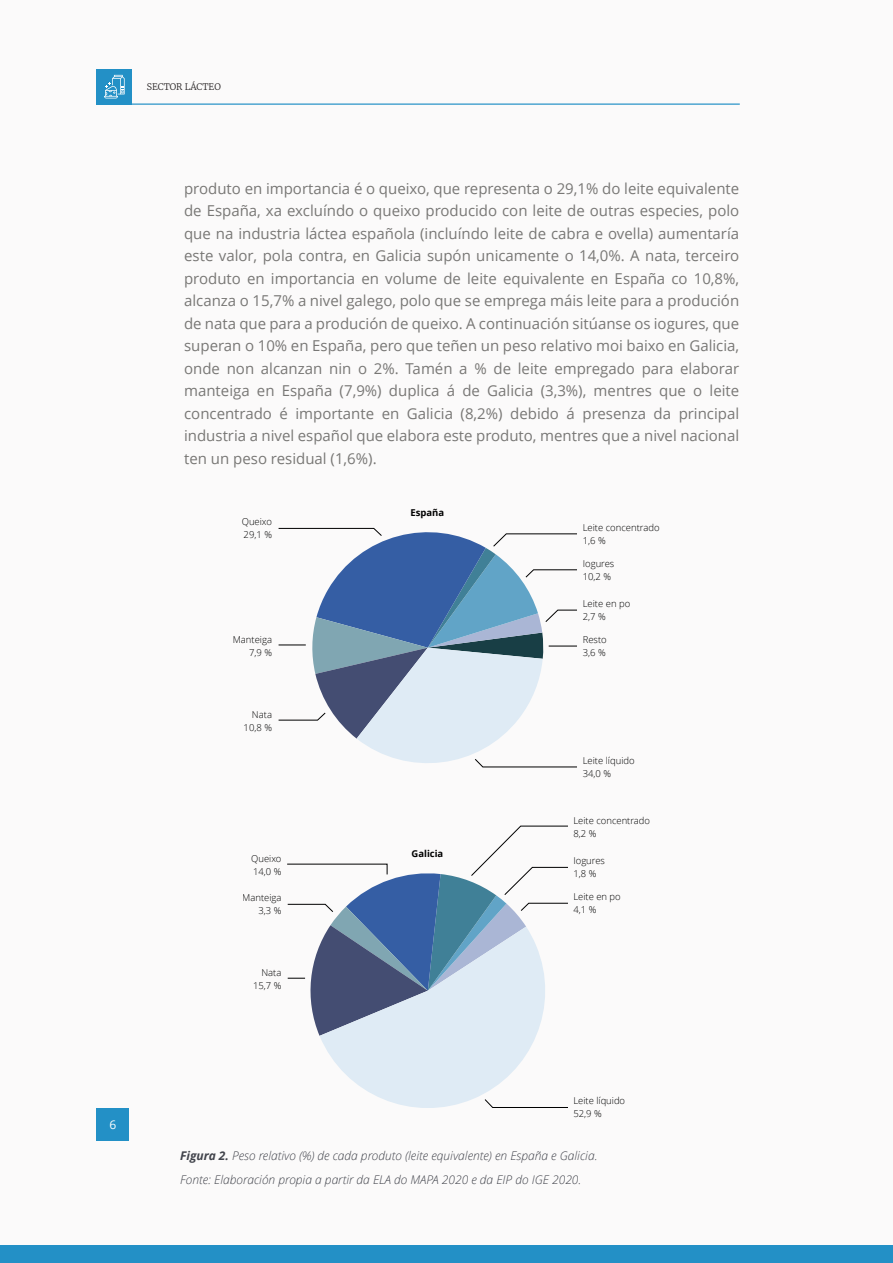
<style>
.page{position:relative;width:893px;height:1263px;background:#fbfafa}
.page>*{position:absolute;margin:0;border:0;box-sizing:border-box;transform-origin:0 0}
.t1{font:15px/22.5px "Open Sans";color:#787775;text-align:justify}
.t2{font:italic 300 12px/24px "Open Sans";color:#41434b}
.t3{font:12px "Open Sans";color:#fff}
.t4{font:300 9.45px/13px "Open Sans";color:#000}
.t5{font:700 9.45px "Open Sans";color:#000}
.t6{font:300 9px "Merriweather";color:#231f20}
.s1{font-weight:700}
</style>
<div class="page">
<hr style="left:97px;top:104px;width:642px;height:1px;background:#2390c6">
<div style="left:97px;top:69px;width:35px;height:35px;background:#2390c6"></div>
<svg style="left:104px;top:75px;width:21px;height:23px"></svg>
<div style="left:97px;top:1108px;width:32px;height:33px;background:#2390c6"></div>
<div style="left:0;top:1245px;width:893px;height:18px;background:#2390c6"></div>
<svg style="left:278px;top:527px;width:299px;height:241px"></svg>
<svg style="left:320px;top:1036px;width:216px;height:72px;fill:#dfebf5"></svg>
<svg style="left:287px;top:825px;width:281px;height:211px"></svg>
<svg style="left:484px;top:1099px;width:84px;height:9px"></svg>
<p class="t6" style="left:147px;top:81px;width:76px">SECTOR LÁCTEO</p>
<p class="t1" style="left:184px;top:178px;width:557px">produto en importancia é o queixo, que representa o 29,1% do leite equivalente de España, xa excluíndo o queixo producido con leite de outras especies, polo que na industria láctea española (incluíndo leite de cabra e ovella) aumentaría este valor, pola contra, en Galicia supón unicamente o 14,0%. A nata, terceiro produto en importancia en volume de leite equivalente en España co 10,8%, alcanza o 15,7% a nivel galego, polo que se emprega máis leite para a produción de nata que para a produción de queixo. A continuación sitúanse os iogures, que superan o 10% en España, pero que teñen un peso relativo moi baixo en Galicia, onde non alcanzan nin o 2%. Tamén a % de leite empregado para elaborar manteiga en España (7,9%) duplica á de Galicia (3,3%), mentres que o leite concentrado é importante en Galicia (8,2%) debido á presenza da principal industria a nivel español que elabora este produto, mentres que a nivel nacional ten un peso residual (1,6%).</p>
<p class="t4" style="left:242px;top:516px;width:32px">Queixo<br>29,1 %</p>
<p class="t4" style="left:233px;top:634px;width:41px;text-align:right">Manteiga<br>7,9 %</p>
<p class="t4" style="left:244px;top:709px;width:30px;text-align:right">Nata<br>10,8 %</p>
<p class="t4" style="left:251px;top:852px;width:32px">Queixo<br>14,0 %</p>
<p class="t4" style="left:242px;top:892px;width:41px;text-align:right">Manteiga<br>3,3 %</p>
<p class="t4" style="left:253px;top:967px;width:30px;text-align:right">Nata<br>15,7 %</p>
<p class="t5" style="left:411px;top:509px;width:35px">España</p>
<p class="t5" style="left:412px;top:850px;width:33px">Galicia</p>
<p class="t4" style="left:583px;top:522px;width:78px">Leite concentrado<br>1,6 %</p>
<p class="t4" style="left:583px;top:558px;width:33px">Iogures<br>10,2 %</p>
<p class="t4" style="left:583px;top:598px;width:49px">Leite en po<br>2,7 %</p>
<p class="t4" style="left:583px;top:634px;width:25px">Resto<br>3,6 %</p>
<p class="t4" style="left:583px;top:755px;width:53px">Leite líquido<br>34,0 %</p>
<p class="t4" style="left:573px;top:815px;width:78px">Leite concentrado<br>8,2 %</p>
<p class="t4" style="left:573px;top:855px;width:33px">Iogures<br>1,8 %</p>
<p class="t4" style="left:573px;top:891px;width:49px">Leite en po<br>4,1 %</p>
<p class="t3" style="left:110px;top:1120px;width:8px">6</p>
<p class="t4" style="left:573px;top:1095px;width:53px">Leite líquido<br>52,9 %</p>
<p class="t2" style="left:180px;top:1145px;width:419px"><span class="s1">Figura 2.</span> Peso relativo (%) de cada produto (leite equivalente) en España e Galicia.<br>Fonte: Elaboración propia a partir da ELA do MAPA 2020 e da EIP do IGE 2020.</p>
</div>
